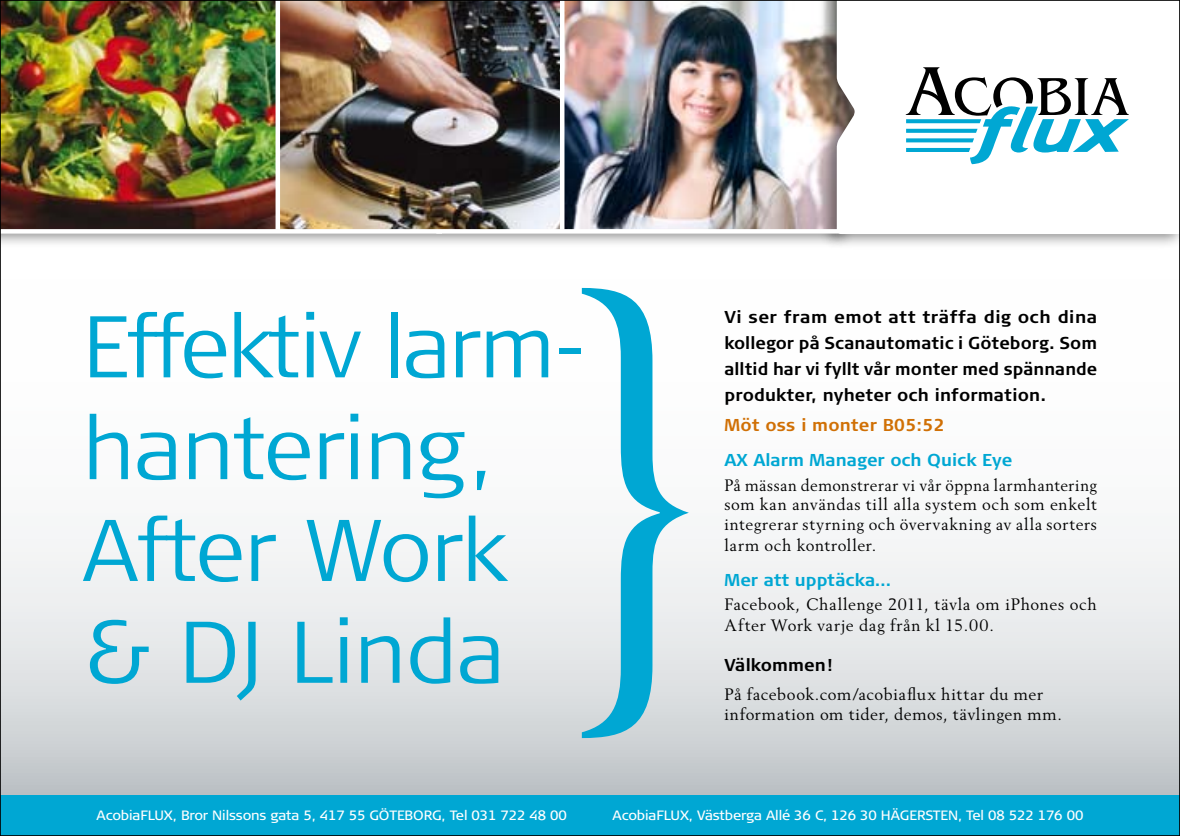
<style>
.page{position:relative;width:1180px;height:836px;background:#fff}
.page>*{position:absolute;margin:0;border:0;box-sizing:border-box;transform-origin:0 0}
.t1{font:300 87.08px/101.7px "Signa Column";letter-spacing:-.02em;color:#00a7d3}
.t2{font:700 17.1px/25.9px "Signa Column";letter-spacing:.005em;color:#000;text-align:justify}
.t3{font:700 17.1px "Signa Column";color:#00a7d3}
.t4{font:700 17.1px "Signa Column";letter-spacing:.01em;color:#d07005}
.t5{font:16.43px/20px "Berling LT Std";letter-spacing:.035em;color:#000}
.t6{font:13.5px "Signa Column";letter-spacing:-.01em;color:#fff}
</style>
<div class="page">
<svg style="left:2px;top:539px;width:1176px;height:256px"></svg>
<svg style="left:2px;top:233px;width:816px;height:61px"></svg>
<svg style="left:582px;top:288px;width:107px;height:450px"></svg>
<div style="left:0;top:795px;width:1180px;height:41px;background:#00a7d3"></div>
<img style="left:564px;top:2px;width:254px;height:227px">
<div style="left:436px;top:0;width:6px;height:234px;background:#734825"></div>
<div style="left:818px;top:0;width:362px;height:250px;background:#000;opacity:.45"></div>
<svg style="left:835px;top:2px;width:343px;height:234px"></svg>
<svg style="left:906px;top:67px;width:223px;height:97px"></svg>
<img style="left:2px;top:2px;width:274px;height:227px">
<img style="left:280px;top:2px;width:280px;height:227px">
<hr style="left:0;top:229px;width:1180px;height:4px;background:#fff">
<h1 class="t1" style="left:83px;top:296px;width:507px">Effektiv larm&shy;hantering,<br>After Work &amp; DJ Linda</h1>
<p class="t2" style="left:724px;top:304px;width:374px">Vi ser fram emot att träffa dig och dina kollegor på Scanautomatic i Göteborg. Som alltid har vi fyllt vår monter med spännande produkter, nyheter och information.</p>
<p class="t4" style="left:724px;top:415px;width:222px">Möt oss i monter B05:52</p>
<p class="t3" style="left:724px;top:450px;width:289px">AX Alarm Manager och Quick Eye</p>
<p class="t5" style="left:724px;top:475px;width:374px;text-align:justify">På mässan demonstrerar vi vår öppna larmhantering som kan användas till alla system och som enkelt integrerar styrning och övervakning av alla sorters larm och kontroller.</p>
<p class="t3" style="left:724px;top:570px;width:168px">Mer att upptäcka…</p>
<p class="t5" style="left:724px;top:594px;width:374px;line-height:20.7px">Facebook, Challenge 2011, tävla om iPhones och<br>After Work varje dag från kl 15.00.</p>
<p class="t2" style="left:724px;top:652px;width:109px">Välkommen!</p>
<p class="t5" style="left:724px;top:684px;width:339px">På facebook.com/acobiaflux hittar du mer information om tider, demos, tävlingen mm.</p>
<p class="t6" style="left:97px;top:807px;width:472px">AcobiaFLUX, Bror Nilssons gata 5, 417 55 GÖTEBORG, Tel 031 722 48 00</p>
<p class="t6" style="left:613px;top:807px;width:472px">AcobiaFLUX, Västberga Allé 36 C, 126 30 HÄGERSTEN, Tel 08 522 176 00</p>
</div>
